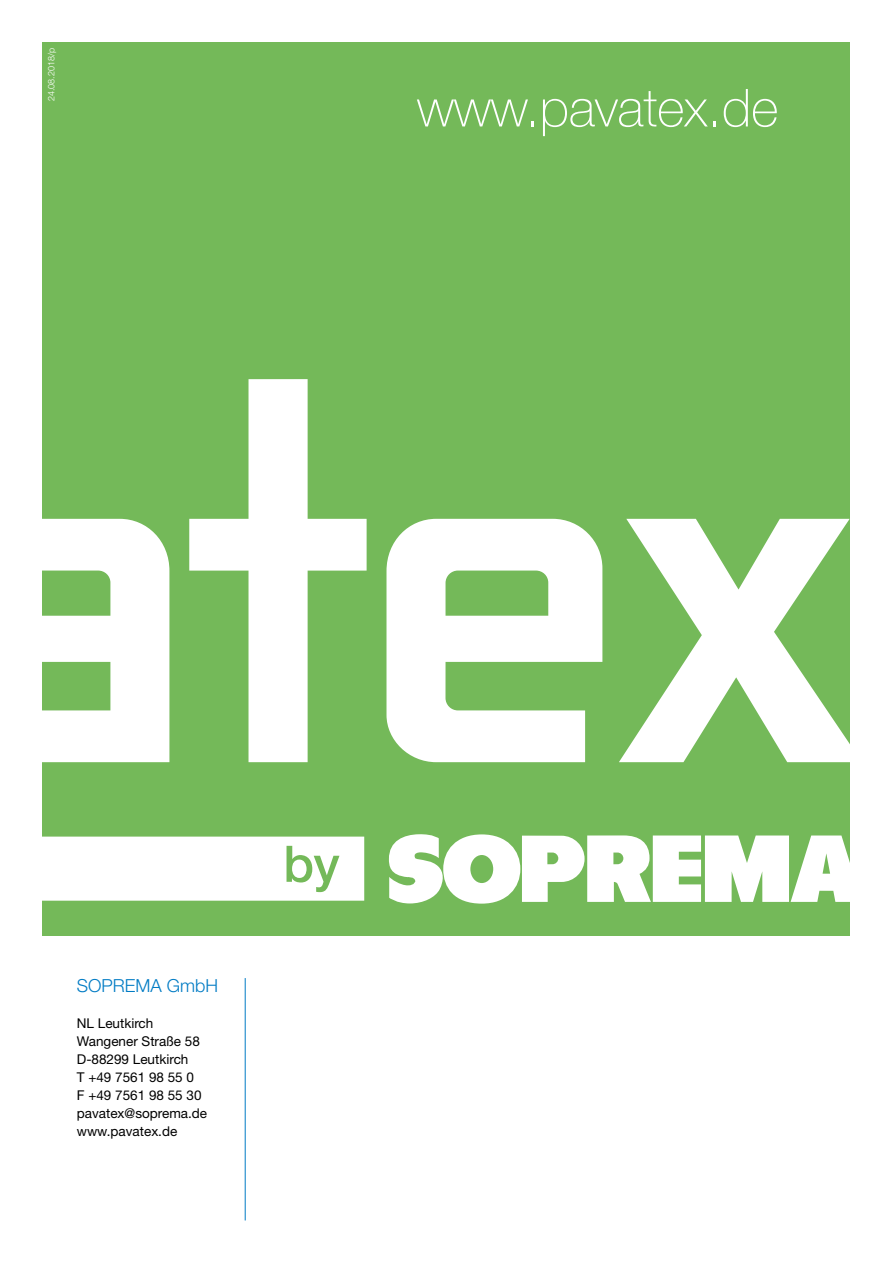
<style>
.page{position:relative;width:893px;height:1263px;background:#fff}
.page>*{position:absolute;margin:0;border:0;box-sizing:border-box;transform-origin:0 0}
.t1{font:100 52.5px "Helvetica Neue";color:#fff}
.t2{font:300 18px "Helvetica Neue";color:#007bc4}
.t3{font:13.5px/18px "Helvetica Neue LT";color:#000}
.t4{font:300 9px "Helvetica Neue LT";color:#fff}
</style>
<div class="page">
<div style="left:42px;top:43px;width:808px;height:892px;background:#74b959"></div>
<hr style="left:245px;top:978px;width:1px;height:242px;background:#007bc4">
<svg style="left:189px;top:379px;width:178px;height:383px"></svg>
<svg style="left:42px;top:519px;width:127px;height:243px"></svg>
<svg style="left:386px;top:519px;width:216px;height:243px;fill:#fff"></svg>
<svg style="left:619px;top:519px;width:231px;height:243px;fill:#fff"></svg>
<svg style="left:42px;top:836px;width:322px;height:65px;background:#f7fbf6"></svg>
<svg style="left:389px;top:834px;width:461px;height:70px"></svg>
<p class="t4" style="left:46px;top:101px;width:55px;rotate:-90deg">24.08.2018/p</p>
<h1 class="t1" style="left:417px;top:78px;width:363px">www.pavatex.de</h1>
<h2 class="t2" style="left:77px;top:975px;width:143px">SOPREMA GmbH</h2>
<p class="t3" style="left:77px;top:1014px;width:132px">NL Leutkirch<br>Wangener Straße 58<br>D-88299 Leutkirch<br>T +49 7561 98 55 0<br>F +49 7561 98 55 30 pavatex@soprema.de www.pavatex.de</p>
</div>
